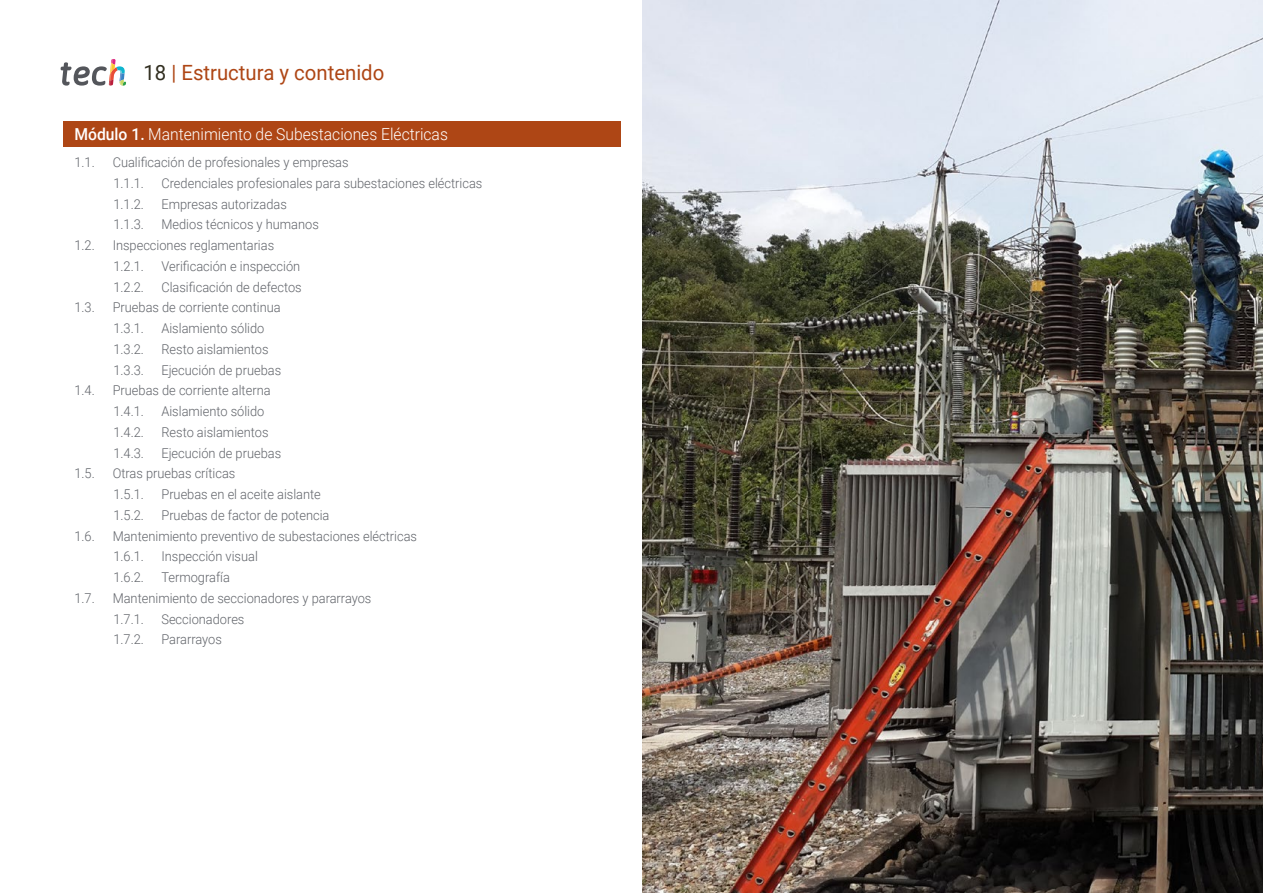
<style>
.page{position:relative;width:1263px;height:893px;background:#fff}
.page>*{position:absolute;margin:0;border:0;box-sizing:border-box;transform-origin:0 0}
.t1{font:21px "Roboto";color:#ae4615}
.t2{font:300 16.5px "Roboto";color:#fff;scale:.95 1}
.t3{font:300 13.5px/20.7px "Roboto";color:#61646a;scale:.95 1}
.s1{color:#312e20}
.s2{font-weight:500}
</style>
<div class="page">
<div style="left:63px;top:121px;width:558px;height:25px;background:#ae4615"></div>
<svg style="left:61px;top:59px;width:65px;height:27px"></svg>
<img style="left:642px;top:0;width:621px;height:893px">
<h1 class="t1" style="left:144px;top:57px;width:242px"><span class="s1">18</span> | Estructura y contenido</h1>
<p class="t2" style="left:74px;top:123px;width:395px"><span class="s2">Módulo 1.</span> Mantenimiento de Subestaciones Eléctricas</p>
<p class="t3" style="left:74px;top:151px;width:23px">1.1.</p>
<p class="t3" style="left:113px;top:151px;width:250px">Cualificación de profesionales y empresas<br>1.1.1.</p>
<p class="t3" style="left:161px;top:172px;width:339px">Credenciales profesionales para subestaciones eléctricas</p>
<p class="t3" style="left:113px;top:193px;width:34px">1.1.2.</p>
<p class="t3" style="left:161px;top:193px;width:134px">Empresas autorizadas</p>
<p class="t3" style="left:113px;top:214px;width:34px">1.1.3.</p>
<p class="t3" style="left:161px;top:214px;width:167px">Medios técnicos y humanos</p>
<p class="t3" style="left:74px;top:234px;width:23px">1.2.</p>
<p class="t3" style="left:113px;top:234px;width:172px">Inspecciones reglamentarias<br>1.2.1.</p>
<p class="t3" style="left:161px;top:255px;width:148px">Verificación e inspección</p>
<p class="t3" style="left:113px;top:276px;width:34px">1.2.2.</p>
<p class="t3" style="left:161px;top:276px;width:149px">Clasificación de defectos</p>
<p class="t3" style="left:74px;top:297px;width:23px">1.3.</p>
<p class="t3" style="left:113px;top:297px;width:178px">Pruebas de corriente continua<br>1.3.1.</p>
<p class="t3" style="left:161px;top:317px;width:110px">Aislamiento sólido</p>
<p class="t3" style="left:113px;top:338px;width:34px">1.3.2.</p>
<p class="t3" style="left:161px;top:338px;width:114px">Resto aislamientos</p>
<p class="t3" style="left:113px;top:359px;width:34px">1.3.3.</p>
<p class="t3" style="left:161px;top:359px;width:128px">Ejecución de pruebas</p>
<p class="t3" style="left:74px;top:380px;width:23px">1.4.</p>
<p class="t3" style="left:113px;top:380px;width:168px">Pruebas de corriente alterna<br>1.4.1.</p>
<p class="t3" style="left:161px;top:400px;width:110px">Aislamiento sólido</p>
<p class="t3" style="left:113px;top:421px;width:34px">1.4.2.</p>
<p class="t3" style="left:161px;top:421px;width:114px">Resto aislamientos</p>
<p class="t3" style="left:113px;top:442px;width:34px">1.4.3.</p>
<p class="t3" style="left:161px;top:442px;width:128px">Ejecución de pruebas</p>
<p class="t3" style="left:74px;top:463px;width:23px">1.5.</p>
<p class="t3" style="left:113px;top:463px;width:131px">Otras pruebas críticas<br>1.5.1.</p>
<p class="t3" style="left:161px;top:483px;width:169px">Pruebas en el aceite aislante</p>
<p class="t3" style="left:113px;top:504px;width:34px">1.5.2.</p>
<p class="t3" style="left:161px;top:504px;width:178px">Pruebas de factor de potencia</p>
<p class="t3" style="left:74px;top:525px;width:23px">1.6.</p>
<p class="t3" style="left:113px;top:525px;width:322px">Mantenimiento preventivo de subestaciones eléctricas<br>1.6.1.</p>
<p class="t3" style="left:161px;top:546px;width:103px">Inspección visual</p>
<p class="t3" style="left:113px;top:566px;width:34px">1.6.2.</p>
<p class="t3" style="left:161px;top:566px;width:74px">Termografía</p>
<p class="t3" style="left:74px;top:587px;width:23px">1.7.</p>
<p class="t3" style="left:113px;top:587px;width:274px">Mantenimiento de seccionadores y pararrayos<br>1.7.1.</p>
<p class="t3" style="left:161px;top:608px;width:89px">Seccionadores</p>
<p class="t3" style="left:113px;top:629px;width:34px">1.7.2.</p>
<p class="t3" style="left:161px;top:629px;width:65px">Pararrayos</p>
</div>
